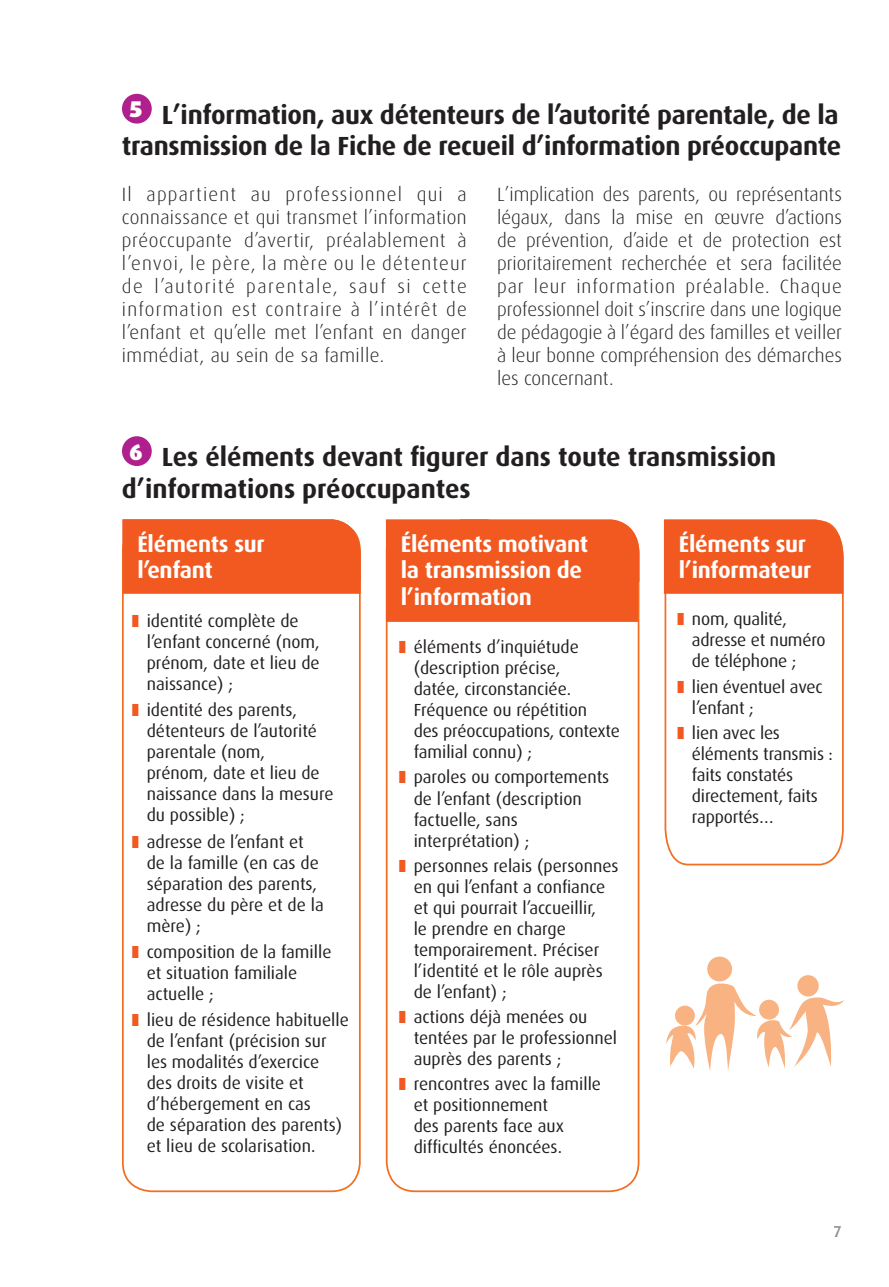
<style>
.page{position:relative;width:889px;height:1287px;background:#fff}
.page>*{position:absolute;margin:0;border:0;box-sizing:border-box;transform-origin:0 0}
.t1{font:700 26.25px/31.5px "Dax";letter-spacing:-.01em;color:#231f20}
.t2{font:700 22.75px/26.2px "Dax";letter-spacing:-.01em;color:#fff}
.t3{font:300 19.25px/23.1px "Dax";color:#231f20;text-align:justify}
.t4{font:17.5px/21px "Dax";color:#231f20}
.t5{font:500 15.75px "Dax";color:#231f20}
</style>
<div class="page">
<div style="left:386px;top:520px;width:253px;height:672px;border:2px solid #f36e21;border-radius:29px"></div>
<div style="left:122px;top:520px;width:239px;height:672px;border:2px solid #f36e21;border-radius:29px"></div>
<svg style="left:664px;top:549px;width:180px;height:317px"></svg>
<div style="left:122px;top:94px;width:30px;height:30px;background:#af1f8d;border-radius:50%"></div>
<div style="left:122px;top:436px;width:30px;height:30px;background:#af1f8d;border-radius:50%"></div>
<div style="left:707px;top:956px;width:25px;height:25px;background:#f9b281;border-radius:50%"></div>
<svg style="left:797px;top:975px;width:22px;height:21px"></svg>
<svg style="left:666px;top:980px;width:178px;height:91px"></svg>
<div style="left:123px;top:519px;width:238px;height:75px;background:#f15921"></div>
<div style="left:664px;top:519px;width:179px;height:75px;background:#f15921"></div>
<div style="left:386px;top:519px;width:253px;height:103px;background:#f15921"></div>
<svg style="left:678px;top:613px;width:6px;height:12px"></svg>
<svg style="left:678px;top:680px;width:6px;height:12px"></svg>
<svg style="left:678px;top:726px;width:6px;height:13px"></svg>
<h1 class="t1" style="left:122px;top:99px;width:721px"><sup>5</sup> L’information, aux détenteurs de l’autorité parentale, de la transmission de la Fiche de recueil d’information préoccupante</h1>
<p class="t3" style="left:122px;top:182px;width:346px">Il appartient au professionnel qui a connaissance et qui transmet l’information préoccupante d’avertir, préalablement à l’envoi, le père, la mère ou le détenteur de l’autorité parentale, sauf si cette information est contraire à l’intérêt de l’enfant et qu’elle met l’enfant en danger immédiat, au sein de sa famille.</p>
<p class="t3" style="left:497px;top:182px;width:346px">L’implication des parents, ou représentants légaux, dans la mise en œuvre d’actions de prévention, d’aide et de protection est prioritairement recherchée et sera facilitée par leur information préalable. Chaque professionnel doit s’inscrire dans une logique de pédagogie à l’égard des familles et veiller à leur bonne compréhension des démarches les concernant.</p>
<h1 class="t1" style="left:122px;top:441px;width:656px"><sup>6</sup> Les éléments devant figurer dans toute transmission d’informations préoccupantes</h1>
<h2 class="t2" style="left:137px;top:531px;width:129px">Éléments sur l’enfant</h2>
<h2 class="t2" style="left:679px;top:531px;width:134px">Éléments sur l’informateur</h2>
<h2 class="t2" style="left:401px;top:531px;width:189px">Éléments motivant la transmission de l’information</h2>
<p class="t4" style="left:147px;top:610px;width:174px">identité complète de l’enfant concerné (nom, prénom, date et lieu de naissance) ;</p>
<p class="t4" style="left:147px;top:700px;width:188px">identité des parents, détenteurs de l’autorité parentale (nom,<br>prénom, date et lieu de naissance dans la mesure du possible) ;</p>
<p class="t4" style="left:147px;top:831px;width:178px">adresse de l’enfant et de la famille (en cas de séparation des parents, adresse du père et de la mère) ;</p>
<p class="t4" style="left:147px;top:941px;width:186px">composition de la famille et situation familiale actuelle ;</p>
<p class="t4" style="left:147px;top:1009px;width:204px">lieu de résidence habituelle de l’enfant (précision sur les modalités d’exercice<br>des droits de visite et d’hébergement en cas<br>de séparation des parents) et lieu de scolarisation.</p>
<p class="t4" style="left:414px;top:637px;width:208px">éléments d’inquiétude (description précise,<br>datée, circonstanciée.<br>Fréquence ou répétition<br>des préoccupations, contexte familial connu) ;</p>
<p class="t4" style="left:414px;top:767px;width:197px">paroles ou comportements de l’enfant (description factuelle, sans interprétation) ;</p>
<p class="t4" style="left:414px;top:855px;width:206px">personnes relais (personnes en qui l’enfant a confiance et qui pourrait l’accueillir,<br>le prendre en charge temporairement. Préciser l’identité et le rôle auprès de l’enfant) ;</p>
<p class="t4" style="left:414px;top:1006px;width:205px">actions déjà menées ou tentées par le professionnel auprès des parents ;</p>
<p class="t4" style="left:414px;top:1073px;width:189px">rencontres avec la famille et positionnement<br>des parents face aux difficultés énoncées.</p>
<p class="t4" style="left:692px;top:609px;width:135px">nom, qualité, adresse et numéro de téléphone ;</p>
<p class="t4" style="left:692px;top:676px;width:132px">lien éventuel avec l’enfant ;</p>
<p class="t4" style="left:692px;top:722px;width:142px">lien avec les éléments transmis : faits constatés directement, faits rapportés…</p>
<p class="t5" style="left:834px;top:1222px;width:10px">7</p>
</div>
